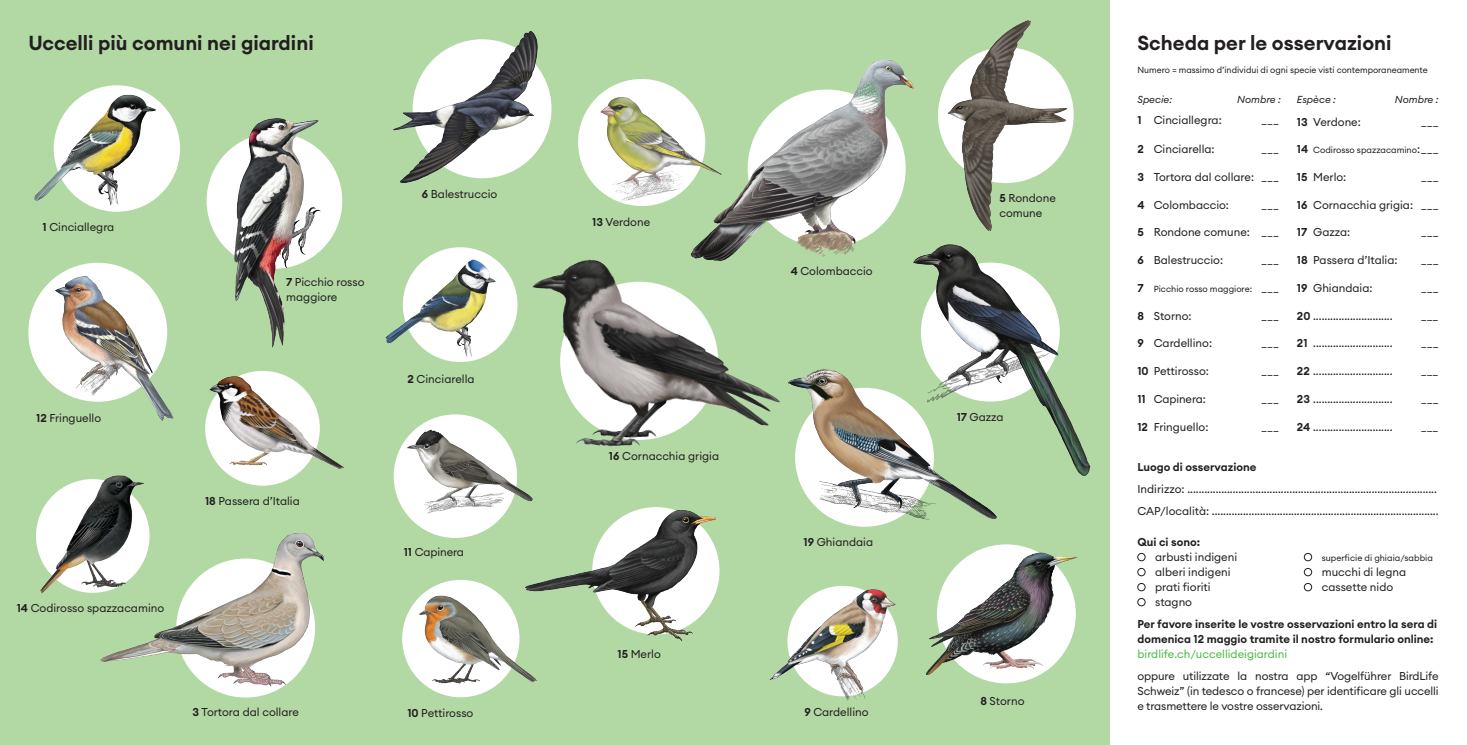
<style>
.page{position:relative;width:1467px;height:745px;background:#fff}
.page>*{position:absolute;margin:0;border:0;box-sizing:border-box;transform-origin:0 0}
.t1{font:600 20px "Euclid Circular A";color:#231f20}
.t2{font:11.25px/15px "Euclid Circular A";color:#231f20}
.t3{font:600 11.25px/15px "Euclid Circular A";color:#231f20}
.t4{font:11.25px "Euclid Circular A";color:#4cb848}
.t5{font:italic 10px "Euclid Circular A";color:#231f20}
.t6{font:8.75px "Euclid Circular A";color:#231f20}
.s1{font-weight:600}
.s2{font-weight:600;font-size:11.25px}
.s3{font-size:11.25px}
</style>
<div class="page">
<div style="left:0;top:0;width:1109px;height:744px;background:#b2d9a4"></div>
<div style="left:28px;top:262px;width:139px;height:139px;background:#fff;border-radius:50%"></div>
<div style="left:205px;top:370px;width:115px;height:115px;background:#fff;border-radius:50%"></div>
<div style="left:402px;top:579px;width:117px;height:117px;background:#fff;border-radius:50%"></div>
<img style="left:921px;top:244px;width:170px;height:232px">
<img style="left:926px;top:544px;width:152px;height:135px">
<img style="left:100px;top:532px;width:224px;height:166px">
<img style="left:694px;top:59px;width:229px;height:217px">
<img style="left:525px;top:507px;width:191px;height:134px">
<img style="left:407px;top:587px;width:138px;height:106px">
<div style="left:578px;top:79px;width:127px;height:127px;background:#fff;border-radius:50%"></div>
<img style="left:593px;top:88px;width:134px;height:119px">
<img style="left:206px;top:375px;width:138px;height:100px">
<div style="left:403px;top:247px;width:114px;height:115px;background:#fff;border-radius:50%"></div>
<img style="left:385px;top:247px;width:119px;height:115px">
<div style="left:394px;top:414px;width:123px;height:123px;background:#fff;border-radius:50%"></div>
<img style="left:400px;top:427px;width:135px;height:89px">
<img style="left:945px;top:20px;width:129px;height:211px">
<img style="left:394px;top:31px;width:158px;height:153px">
<img style="left:48px;top:266px;width:126px;height:155px">
<div style="left:1137px;top:552px;width:8px;height:8px;border:1px solid #231f20;border-radius:50%"></div>
<div style="left:1304px;top:552px;width:8px;height:8px;border:1px solid #231f20;border-radius:50%"></div>
<div style="left:1137px;top:567px;width:8px;height:8px;border:1px solid #231f20;border-radius:50%"></div>
<div style="left:1304px;top:567px;width:8px;height:8px;border:1px solid #231f20;border-radius:50%"></div>
<div style="left:1137px;top:582px;width:8px;height:8px;border:1px solid #231f20;border-radius:50%"></div>
<div style="left:1304px;top:582px;width:8px;height:8px;border:1px solid #231f20;border-radius:50%"></div>
<div style="left:1137px;top:597px;width:8px;height:8px;border:1px solid #231f20;border-radius:50%"></div>
<img style="left:769px;top:585px;width:129px;height:116px">
<img style="left:36px;top:475px;width:114px;height:122px">
<img style="left:206px;top:118px;width:137px;height:230px">
<div style="left:54px;top:85px;width:126px;height:127px;background:#fff;border-radius:50%"></div>
<img style="left:34px;top:92px;width:123px;height:119px">
<img style="left:790px;top:366px;width:216px;height:157px">
<img style="left:521px;top:248px;width:269px;height:216px">
<h1 class="t1" style="left:28px;top:30px;width:287px">Uccelli più comuni nei giardini</h1>
<h1 class="t1" style="left:1137px;top:30px;width:256px">Scheda per le osservazioni</h1>
<p class="t6" style="left:1137px;top:64px;width:292px">Numero = massimo d’individui di ogni specie visti contemporaneamente</p>
<p class="t5" style="left:1137px;top:93px;width:36px">Specie:</p>
<p class="t5" style="left:1297px;top:93px;width:41px">Espèce :</p>
<p class="t5" style="left:1395px;top:93px;width:45px">Nombre :</p>
<p class="t5" style="left:1237px;top:93px;width:45px">Nombre :</p>
<p class="t2" style="left:43px;top:219px;width:73px"><span class="s1">1</span> Cinciallegra</p>
<p class="t2" style="left:36px;top:410px;width:66px"><span class="s1">12</span> Fringuello</p>
<p class="t2" style="left:286px;top:274px;width:80px"><span class="s1">7</span> Picchio rosso maggiore</p>
<p class="t2" style="left:422px;top:186px;width:77px"><span class="s1">6</span> Balestruccio</p>
<p class="t2" style="left:407px;top:371px;width:69px"><span class="s1">2</span> Cinciarella</p>
<p class="t2" style="left:592px;top:214px;width:59px"><span class="s1">13</span> Verdone</p>
<p class="t2" style="left:791px;top:263px;width:84px"><span class="s1">4</span> Colombaccio</p>
<p class="t2" style="left:999px;top:190px;width:58px"><span class="s1">5</span> Rondone comune</p>
<p class="t2" style="left:957px;top:408px;width:48px"><span class="s1">17</span> Gazza</p>
<p class="t2" style="left:1137px;top:113px;width:86px"><span class="s1">1</span> Cinciallegra:</p>
<p class="t2" style="left:1261px;top:113px;width:19px">___</p>
<p class="t2" style="left:1137px;top:141px;width:79px"><span class="s1">2</span> Cinciarella:</p>
<p class="t2" style="left:1261px;top:141px;width:19px">___</p>
<p class="t2" style="left:1137px;top:169px;width:143px"><span class="s1">3</span> Tortora dal collare: ___</p>
<p class="t2" style="left:1137px;top:197px;width:93px"><span class="s1">4</span> Colombaccio:</p>
<p class="t2" style="left:1261px;top:197px;width:19px">___</p>
<p class="t2" style="left:1137px;top:225px;width:143px"><span class="s1">5</span> Rondone comune: ___</p>
<p class="t2" style="left:1137px;top:252px;width:87px"><span class="s1">6</span> Balestruccio:</p>
<p class="t2" style="left:1261px;top:252px;width:19px">___</p>
<p class="t6" style="left:1137px;top:283px;width:143px"><span class="s2">7</span> Picchio rosso maggiore: <span class="s3">___</span></p>
<p class="t2" style="left:1137px;top:308px;width:56px"><span class="s1">8</span> Storno:</p>
<p class="t2" style="left:1261px;top:308px;width:19px">___</p>
<p class="t2" style="left:1137px;top:335px;width:76px"><span class="s1">9</span> Cardellino:</p>
<p class="t2" style="left:1261px;top:335px;width:19px">___</p>
<p class="t2" style="left:1137px;top:363px;width:73px"><span class="s1">10</span> Pettirosso:</p>
<p class="t2" style="left:1261px;top:363px;width:19px">___</p>
<p class="t2" style="left:1137px;top:391px;width:70px"><span class="s1">11</span> Capinera:</p>
<p class="t2" style="left:1261px;top:391px;width:19px">___</p>
<p class="t2" style="left:1137px;top:418px;width:73px"><span class="s1">12</span> Fringuello:</p>
<p class="t2" style="left:1297px;top:114px;width:66px"><span class="s1">13</span> Verdone:</p>
<p class="t2" style="left:1421px;top:114px;width:19px">___</p>
<p class="t6" style="left:1297px;top:144px;width:143px"><span class="s2">14</span> Codirosso spazzacamino<span class="s3">:___</span></p>
<p class="t2" style="left:1297px;top:169px;width:51px"><span class="s1">15</span> Merlo:</p>
<p class="t2" style="left:1421px;top:169px;width:19px">___</p>
<p class="t2" style="left:1297px;top:197px;width:143px"><span class="s1">16</span> Cornacchia grigia: ___</p>
<p class="t2" style="left:1297px;top:225px;width:55px"><span class="s1">17</span> Gazza:</p>
<p class="t2" style="left:1297px;top:252px;width:102px"><span class="s1">18</span> Passera d’Italia:</p>
<p class="t2" style="left:1297px;top:280px;width:77px"><span class="s1">19</span> Ghiandaia:</p>
<p class="t2" style="left:1297px;top:308px;width:97px"><span class="s1">20</span> ............................</p>
<p class="t2" style="left:1297px;top:335px;width:97px"><span class="s1">21</span> ............................</p>
<p class="t2" style="left:1297px;top:363px;width:97px"><span class="s1">22</span> ............................</p>
<p class="t2" style="left:1297px;top:391px;width:97px"><span class="s1">23</span> ............................</p>
<p class="t2" style="left:1297px;top:418px;width:97px"><span class="s1">24</span> ............................</p>
<p class="t2" style="left:1421px;top:225px;width:19px">___</p>
<p class="t2" style="left:1421px;top:252px;width:19px">___</p>
<p class="t2" style="left:1421px;top:280px;width:19px">___</p>
<p class="t2" style="left:1421px;top:308px;width:19px">___</p>
<p class="t2" style="left:1421px;top:335px;width:19px">___</p>
<p class="t2" style="left:1421px;top:363px;width:19px">___</p>
<p class="t2" style="left:1421px;top:391px;width:19px">___</p>
<p class="t2" style="left:205px;top:493px;width:96px"><span class="s1">18</span> Passera d’Italia</p>
<p class="t2" style="left:17px;top:600px;width:149px"><span class="s1">14</span> Codirosso spazzacamino</p>
<p class="t2" style="left:192px;top:704px;width:108px"><span class="s1">3</span> Tortora dal collare</p>
<p class="t2" style="left:404px;top:544px;width:62px"><span class="s1">11</span> Capinera</p>
<p class="t2" style="left:407px;top:704px;width:67px"><span class="s1">10</span> Pettirosso</p>
<p class="t2" style="left:609px;top:447px;width:112px"><span class="s1">16</span> Cornacchia grigia</p>
<p class="t2" style="left:618px;top:646px;width:45px"><span class="s1">15</span> Merlo</p>
<p class="t2" style="left:804px;top:534px;width:71px"><span class="s1">19</span> Ghiandaia</p>
<p class="t2" style="left:804px;top:703px;width:66px"><span class="s1">9</span> Cardellino</p>
<p class="t2" style="left:980px;top:693px;width:46px"><span class="s1">8</span> Storno</p>
<p class="t3" style="left:1137px;top:459px;width:120px">Luogo di osservazione</p>
<p class="t2" style="left:1137px;top:477px;width:303px;line-height:22.1px">Indirizzo: ........................................................................................<br>CAP/località: ................................................................................</p>
<p class="t3" style="left:1137px;top:534px;width:64px">Qui ci sono:</p>
<p class="t2" style="left:1155px;top:549px;width:84px">arbusti indigeni</p>
<p class="t6" style="left:1322px;top:552px;width:113px">superficie di ghiaia/sabbia</p>
<p class="t2" style="left:1155px;top:564px;width:77px">alberi indigeni</p>
<p class="t2" style="left:1322px;top:564px;width:86px">mucchi di legna</p>
<p class="t2" style="left:1155px;top:579px;width:57px">prati fioriti</p>
<p class="t2" style="left:1322px;top:579px;width:73px">cassette nido</p>
<p class="t2" style="left:1155px;top:594px;width:38px">stagno</p>
<p class="t3" style="left:1137px;top:616px;width:301px">Per favore inserite le vostre osservazioni entro la sera di domenica 12 maggio tramite il nostro formulario online:</p>
<p class="t4" style="left:1137px;top:646px;width:151px">birdlife.ch/uccellideigiardini</p>
<p class="t2" style="left:1137px;top:668px;width:303px;text-align:justify">oppure utilizzate la nostra app “Vogelführer BirdLife Schweiz” (in tedesco o francese) per identificare gli uccelli e trasmettere le vostre osservazioni.</p>
</div>
